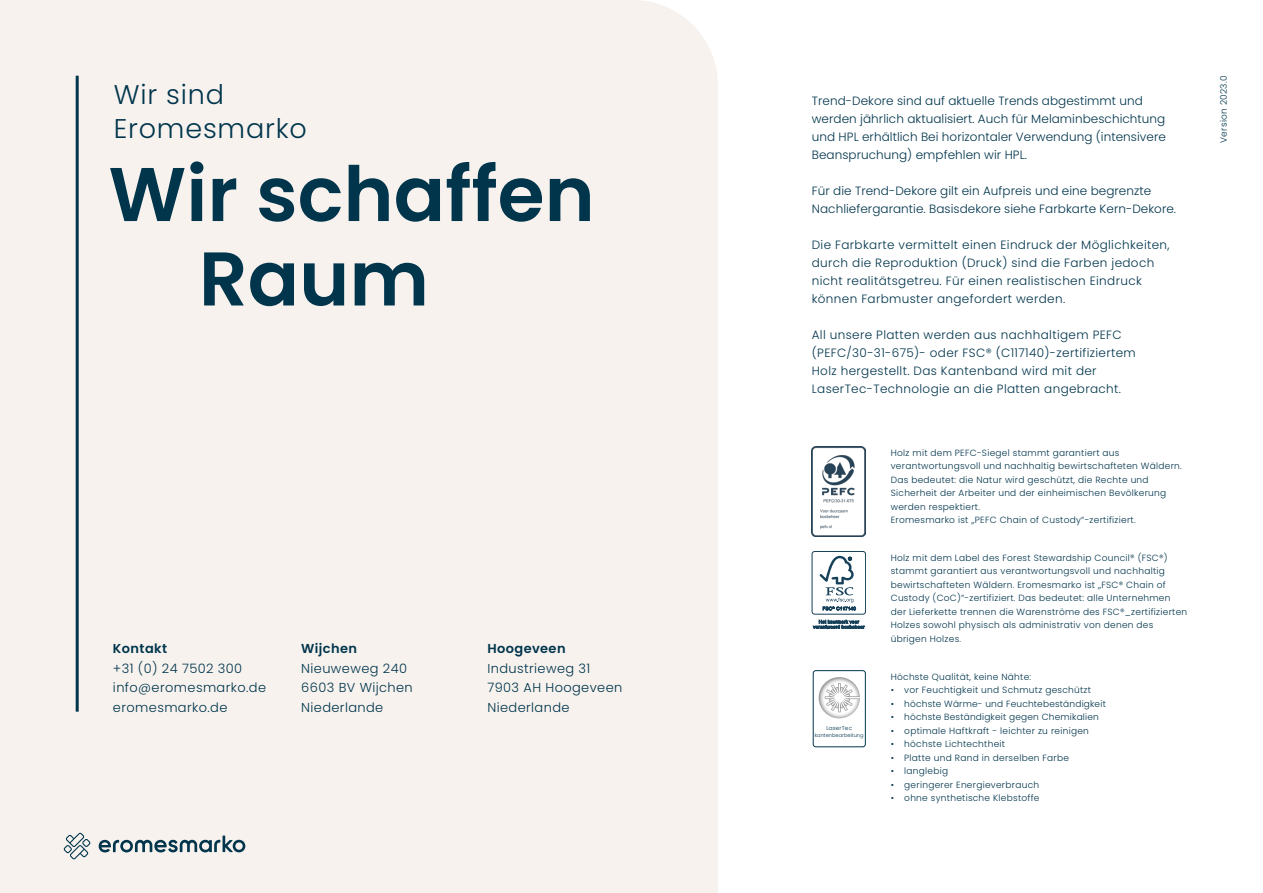
<style>
.page{position:relative;width:1263px;height:893px;background:#fff}
.page>*{position:absolute;margin:0;border:0;box-sizing:border-box;transform-origin:0 0}
.Pop_s_bold_90_100{font:600 76.05px/84.4px "Poppins";color:#00354c}
.Pop_light_32_40{font:300 27px "Poppins";letter-spacing:.03em;color:#00354c}
.Bijschrift{font:300 12.9px "Poppins";letter-spacing:.03em;color:#00354c}
.Bijschrift-2{font:600 12.9px "Poppins";letter-spacing:.03em;color:#00354c}
.Bijschrift-3{font:300 12px/18px "Poppins";letter-spacing:.03em;color:#00354c}
.Bijschrift-4{font:300 12px/18px "Poppins";letter-spacing:.005em;color:#00354c}
.Bijschrift-5{font:300 9px/13.5px "Poppins";letter-spacing:.03em;color:#00354c}
.Bijschrift-6{font:300 5.7px "Poppins";letter-spacing:.03em;color:#00354c}
.Bijschrift-7{font:300 5.1px "Poppins";color:#00354c}
</style>
<div class="page">
<div style="left:0;top:0;width:718px;height:893px;background:#f7f2ee"></div>
<hr style="left:76px;top:76px;width:3px;height:636px;background:#00354c">
<img style="left:812px;top:446px;width:54px;height:91px">
<div style="left:812px;top:551px;width:54px;height:63px;border:1px solid #17415a;border-radius:3px"></div>
<svg style="left:819px;top:556px;width:37px;height:54px"></svg>
<svg style="left:813px;top:620px;width:52px;height:9px"></svg>
<svg style="left:64px;top:832px;width:27px;height:27px"></svg>
<svg style="left:99px;top:835px;width:146px;height:17px;background:#9eaeb3"></svg>
<div style="left:813px;top:670px;width:53px;height:77px;border:1px solid #00354c;border-radius:3px"></div>
<svg style="left:819px;top:677px;width:41px;height:41px"></svg>
<svg style="left:825px;top:683px;width:35px;height:29px"></svg>
<p class="Pop_light_32_40" style="left:114px;top:79px;width:112px">Wir sind</p>
<p class="Pop_light_32_40" style="left:114px;top:113px;width:195px">Eromesmarko</p>
<p class="Pop_s_bold_90_100" style="left:199px;top:153px;width:397px;text-indent:-90px">Wir schaffen<br>Raum</p>
<p class="Bijschrift-2" style="left:113px;top:641px;width:56px">Kontakt</p>
<p class="Bijschrift" style="left:113px;top:661px;width:131px">+31 (0) 24 7502 300</p>
<p class="Bijschrift" style="left:113px;top:680px;width:155px">info@eromesmarko.de</p>
<p class="Bijschrift" style="left:113px;top:700px;width:116px">eromesmarko.de</p>
<p class="Bijschrift-2" style="left:301px;top:641px;width:57px">Wijchen</p>
<p class="Bijschrift" style="left:301px;top:661px;width:107px">Nieuweweg 240</p>
<p class="Bijschrift" style="left:301px;top:680px;width:113px">6603 BV Wijchen</p>
<p class="Bijschrift" style="left:301px;top:700px;width:84px">Niederlande</p>
<p class="Bijschrift-2" style="left:487px;top:641px;width:80px">Hoogeveen</p>
<p class="Bijschrift" style="left:487px;top:661px;width:104px">Industrieweg 31</p>
<p class="Bijschrift" style="left:487px;top:680px;width:136px">7903 AH Hoogeveen</p>
<p class="Bijschrift" style="left:487px;top:700px;width:84px">Niederlande</p>
<p class="Bijschrift-4" style="left:812px;top:92px;width:356px">Trend-Dekore sind auf aktuelle Trends abgestimmt und werden jährlich aktualisiert. Auch für Melaminbeschichtung und HPL erhältlich Bei horizontaler Verwendung (intensivere Beanspruchung) empfehlen wir HPL.</p>
<p class="Bijschrift-4" style="left:812px;top:182px;width:366px">Für die Trend-Dekore gilt ein Aufpreis und eine begrenzte<br>Nachliefergarantie. Basisdekore siehe Farbkarte Kern-Dekore.</p>
<p class="Bijschrift-3" style="left:812px;top:236px;width:359px">Die Farbkarte vermittelt einen Eindruck der Möglichkeiten, durch die Reproduktion (Druck) sind die Farben jedoch nicht realitätsgetreu. Für einen realistischen Eindruck können Farbmuster angefordert werden.</p>
<p class="Bijschrift-3" style="left:812px;top:326px;width:326px">All unsere Platten werden aus nachhaltigem PEFC (PEFC/30-31-675)- oder FSC® (C117140)-zertifiziertem Holz hergestellt. Das Kantenband wird mit der LaserTec-Technologie an die Platten angebracht.</p>
<p class="Bijschrift-6" style="left:826px;top:725px;width:27px">LaserTec</p>
<p class="Bijschrift-7" style="left:815px;top:733px;width:50px">kantenbearbeitung</p>
<p class="Bijschrift-5" style="left:891px;top:446px;width:292px">Holz mit dem PEFC-Siegel stammt garantiert aus verantwortungsvoll und nachhaltig bewirtschafteten Wäldern.<br>Das bedeutet: die Natur wird geschützt, die Rechte und Sicherheit der Arbeiter und der einheimischen Bevölkerung werden respektiert.<br>Eromesmarko ist „PEFC Chain of Custody“-zertifiziert.</p>
<p class="Bijschrift-5" style="left:891px;top:551px;width:298px">Holz mit dem Label des Forest Stewardship Council® (FSC®) stammt garantiert aus verantwortungsvoll und nachhaltig bewirtschafteten Wäldern. Eromesmarko ist „FSC® Chain of Custody (CoC)“-zertifiziert. Das bedeutet: alle Unternehmen der Lieferkette trennen die Warenströme des FSC®_zertifizierten Holzes sowohl physisch als administrativ von denen des übrigen Holzes.</p>
<p class="Bijschrift-5" style="left:891px;top:670px;width:142px">Höchste Qualität, keine Nähte:</p>
<p class="Bijschrift-5" style="left:891px;top:683px;width:202px">• vor Feuchtigkeit und Schmutz geschützt</p>
<p class="Bijschrift-5" style="left:891px;top:697px;width:217px">• höchste Wärme- und Feuchtebeständigkeit</p>
<p class="Bijschrift-5" style="left:891px;top:710px;width:210px">• höchste Beständigkeit gegen Chemikalien</p>
<p class="Bijschrift-5" style="left:891px;top:724px;width:200px">• optimale Haftkraft - leichter zu reinigen</p>
<p class="Bijschrift-5" style="left:891px;top:737px;width:116px">• höchste Lichtechtheit</p>
<p class="Bijschrift-5" style="left:891px;top:751px;width:180px">• Platte und Rand in derselben Farbe</p>
<p class="Bijschrift-5" style="left:891px;top:764px;width:59px">• langlebig</p>
<p class="Bijschrift-5" style="left:891px;top:778px;width:150px">• geringerer Energieverbrauch</p>
<p class="Bijschrift-5" style="left:891px;top:791px;width:150px">• ohne synthetische Klebstoffe</p>
<p class="Bijschrift-5" style="left:1217px;top:143px;width:69px;rotate:-90deg">Version 2023.0</p>
</div>
